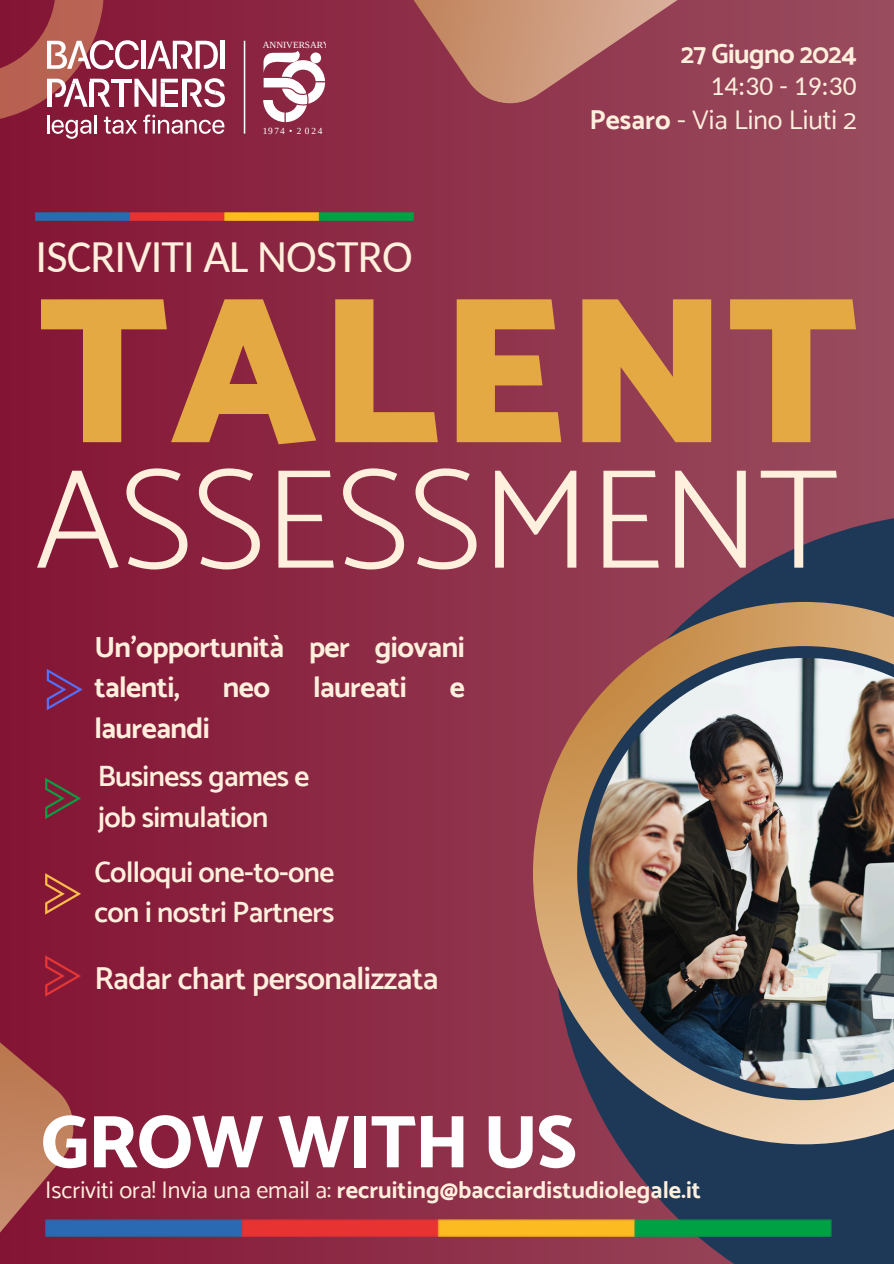
<style>
.page{position:relative;width:894px;height:1264px;background:#fff}
.page>*{position:absolute;margin:0;border:0;box-sizing:border-box;transform-origin:0 0}
.t1{font:900 210px "Catamaran";color:#e4a943}
.t2{font:300 142.5px "Catamaran";color:#ffefdd}
.t3{font:800 75px "Catamaran";letter-spacing:-.02em;color:#fff}
.t4{font:46.2px "Carlito";letter-spacing:-.02em;color:#ffefdd}
.t5{font:600 31.65px "Catamaran";letter-spacing:-.02em;color:#ffefdd}
.t6{font:600 29.25px/40.5px "Catamaran";letter-spacing:-.02em;color:#ffefdd}
.t7{font:700 29.25px/40.5px "Catamaran";letter-spacing:-.02em;color:#ffefdd}
.t8{font:27.3px "Catamaran";color:#ffefdd}
.t9{font:700 27.3px "Catamaran";letter-spacing:-.02em;color:#ffefdd}
.t10{font:27.3px "Carlito";color:#ffefdd}
.t11{font:700 24px "Catamaran";color:#ffefdd}
.t12{font:9.45px "Liberation Serif";color:#fff}
.s1{font-weight:700}
.s2{font-weight:400}
</style>
<div class="page">
<div style="left:0;top:0;width:893px;height:1263px;background:linear-gradient(to right,#841434,#994d5f)"></div>
<svg style="left:277px;top:0;width:551px;height:105px;background:#a2535b"></svg>
<svg style="left:552px;top:512px;width:341px;height:751px;background:#573b55"></svg>
<img style="left:533px;top:602px;width:360px;height:542px">
<svg style="left:47px;top:668px;width:36px;height:42px;background:#7b285d"></svg>
<svg style="left:45px;top:777px;width:36px;height:42px;background:#6d3139"></svg>
<svg style="left:0;top:0;width:225px;height:139px;background:#a44f60"></svg>
<hr style="left:244px;top:41px;width:1px;height:93px;background:#fff">
<svg style="left:263px;top:51px;width:62px;height:71px"></svg>
<svg style="left:0;top:873px;width:81px;height:390px;background:#973541"></svg>
<img style="left:45px;top:1219px;width:785px;height:17px">
<img style="left:36px;top:213px;width:378px;height:8px">
<p class="t12" style="left:263px;top:39px;width:68px">ANNIVERSARY</p>
<p class="t12" style="left:263px;top:125px;width:61px">1974 • 2 024</p>
<h1 class="t4" style="left:36px;top:237px;width:378px">ISCRIVITI AL NOSTRO</h1>
<p class="t9" style="left:680px;top:37px;width:177px">27 Giugno 2024</p>
<h4 class="t10" style="left:710px;top:74px;width:147px">14:30 - 19:30</h4>
<h2 class="t8" style="left:589px;top:103px;width:268px"><span class="s1">Pesaro</span> - Via Lino Liuti 2</h2>
<p class="t1" style="left:39px;top:211px;width:820px">TALENT</p>
<p class="t2" style="left:36px;top:435px;width:803px">ASSESSMENT</p>
<p class="t7" style="left:94px;top:626px;width:372px">Un’opportunità per giovani talenti,</p>
<p class="t7" style="left:223px;top:667px;width:49px">neo</p>
<p class="t7" style="left:313px;top:667px;width:95px">laureati</p>
<p class="t7" style="left:449px;top:667px;width:17px">e</p>
<p class="t7" style="left:94px;top:707px;width:117px">laureandi</p>
<p class="t6" style="left:98px;top:755px;width:213px">Business games e job simulation</p>
<h5 class="t6" style="left:94px;top:851px;width:242px">Colloqui one-to-one con i nostri Partners</h5>
<p class="t5" style="left:94px;top:959px;width:345px">Radar chart personalizzata</p>
<h5 class="t3" style="left:41px;top:1097px;width:537px">GROW WITH US</h5>
<p class="t11" style="left:45px;top:1175px;width:657px"><span class="s2">Iscriviti ora! Invia una email a:</span> recruiting@bacciardistudiolegale.it</p>
</div>
